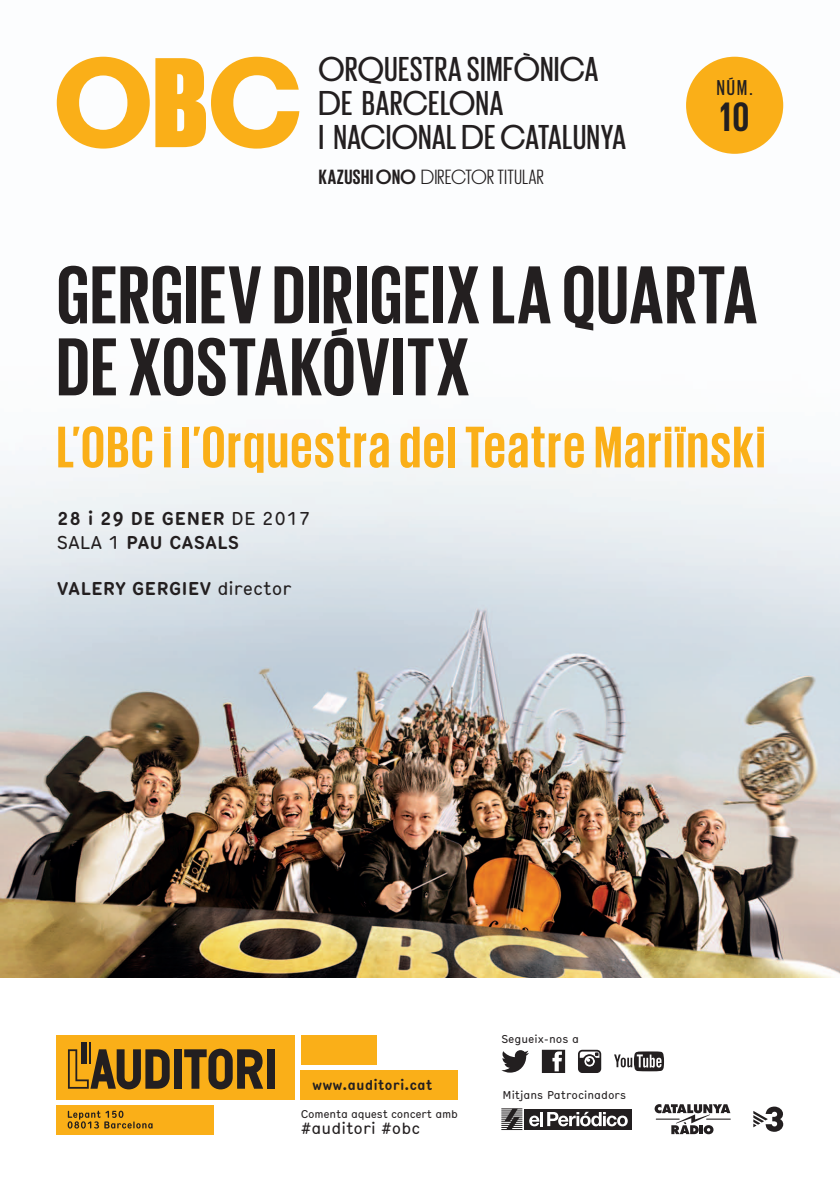
<style>
.page{position:relative;width:840px;height:1191px;background:#fff}
.page>*{position:absolute;margin:0;border:0;box-sizing:border-box;transform-origin:0 0}
.t1{font:700 84px/72px "Giorgio Sans";letter-spacing:.015em;color:#231f20}
.t2{font:700 60px "Giorgio Sans";letter-spacing:.03em;color:#faaf18}
.t3{font:700 42px "Giorgio Sans";color:#231f20}
.t4{font:500 35.4px/34px "Giorgio Sans";letter-spacing:.025em;color:#231f20}
.t5{font:500 22px "Giorgio Sans";color:#231f20}
.t6{font:21.2px "Giorgio Sans";letter-spacing:.025em;color:#231f20}
.t7{font:700 condensed 18px/24px "Hermes";color:#231f20}
.t8{font:condensed 15.8px "Hermes";color:#231f20}
.t9{font:700 condensed 13.8px "Hermes";color:#231f20}
.t10{font:condensed 11px "Hermes";color:#231f20}
.t11{font:condensed 11px "Hermes";letter-spacing:-.02em;color:#231f20}
.s1{font-weight:700}
.s2{font-weight:400}
</style>
<div class="page">
<img style="left:0;top:56px;width:839px;height:921px">
<svg style="left:57px;top:57px;width:242px;height:92px"></svg>
<div style="left:57px;top:1105px;width:157px;height:29px;background:#faaf18"></div>
<svg style="left:68px;top:1110px;width:84px;height:18px"></svg>
<div style="left:300px;top:1035px;width:76px;height:29px;background:#faaf18"></div>
<div style="left:300px;top:1070px;width:157px;height:29px;background:#faaf18"></div>
<div style="left:57px;top:1035px;width:238px;height:64px;background:#faaf18"></div>
<svg style="left:68px;top:1042px;width:101px;height:47px"></svg>
<div style="left:174px;top:1049px;width:8px;height:39px;background:#231f20"></div>
<svg style="left:184px;top:1048px;width:79px;height:41px"></svg>
<div style="left:266px;top:1049px;width:8px;height:39px;background:#231f20"></div>
<svg style="left:753px;top:1106px;width:29px;height:25px"></svg>
<svg style="left:654px;top:1104px;width:76px;height:30px"></svg>
<div style="left:524px;top:1108px;width:107px;height:21px;background:#231f20"></div>
<svg style="left:529px;top:1115px;width:10px;height:11px"></svg>
<hr style="left:540px;top:1112px;width:3px;height:14px;background:#fff">
<svg style="left:547px;top:1111px;width:80px;height:15px"></svg>
<svg style="left:501px;top:1108px;width:21px;height:22px"></svg>
<svg style="left:578px;top:1049px;width:23px;height:24px"></svg>
<svg style="left:541px;top:1049px;width:23px;height:24px"></svg>
<svg style="left:501px;top:1050px;width:27px;height:22px"></svg>
<svg style="left:614px;top:1051px;width:49px;height:20px"></svg>
<div style="left:685px;top:57px;width:97px;height:97px;background:#faaf18;border-radius:50%"></div>
<h3 class="t4" style="left:318px;top:51px;width:308px">ORQUESTRA SIMFÒNICA<br>DE BARCELONA<br>I NACIONAL DE CATALUNYA</h3>
<p class="t6" style="left:318px;top:166px;width:226px"><span class="s1">KAZUSHI ONO</span> DIRECTOR TITULAR</p>
<p class="t5" style="left:716px;top:76px;width:37px">NÚM.</p>
<h3 class="t3" style="left:719px;top:95px;width:31px">10</h3>
<h1 class="t1" style="left:57px;top:256px;width:701px">GERGIEV DIRIGEIX LA QUARTA<br>DE XOSTAKÓVITX</h1>
<h2 class="t2" style="left:57px;top:417px;width:709px">L’OBC i l’Orquestra del Teatre Mariïnski</h2>
<p class="t7" style="left:57px;top:505px;width:255px">28 i 29 dE GENER <span class="s2">DE 2017<br>SALA 1</span> PAU CASALS</p>
<p class="t7" style="left:57px;top:575px;width:236px">VALERY GERGIEV <span class="s2">director</span></p>
<p class="t9" style="left:312px;top:1074px;width:122px">www.auditori.cat</p>
<p class="t11" style="left:300px;top:1105px;width:158px">Comenta aquest concert amb</p>
<p class="t8" style="left:300px;top:1116px;width:121px">#auditori #obc</p>
<p class="t10" style="left:501px;top:1030px;width:79px">Segueix-nos a</p>
<p class="t10" style="left:502px;top:1087px;width:125px">Mitjans Patrocinadors</p>
</div>
